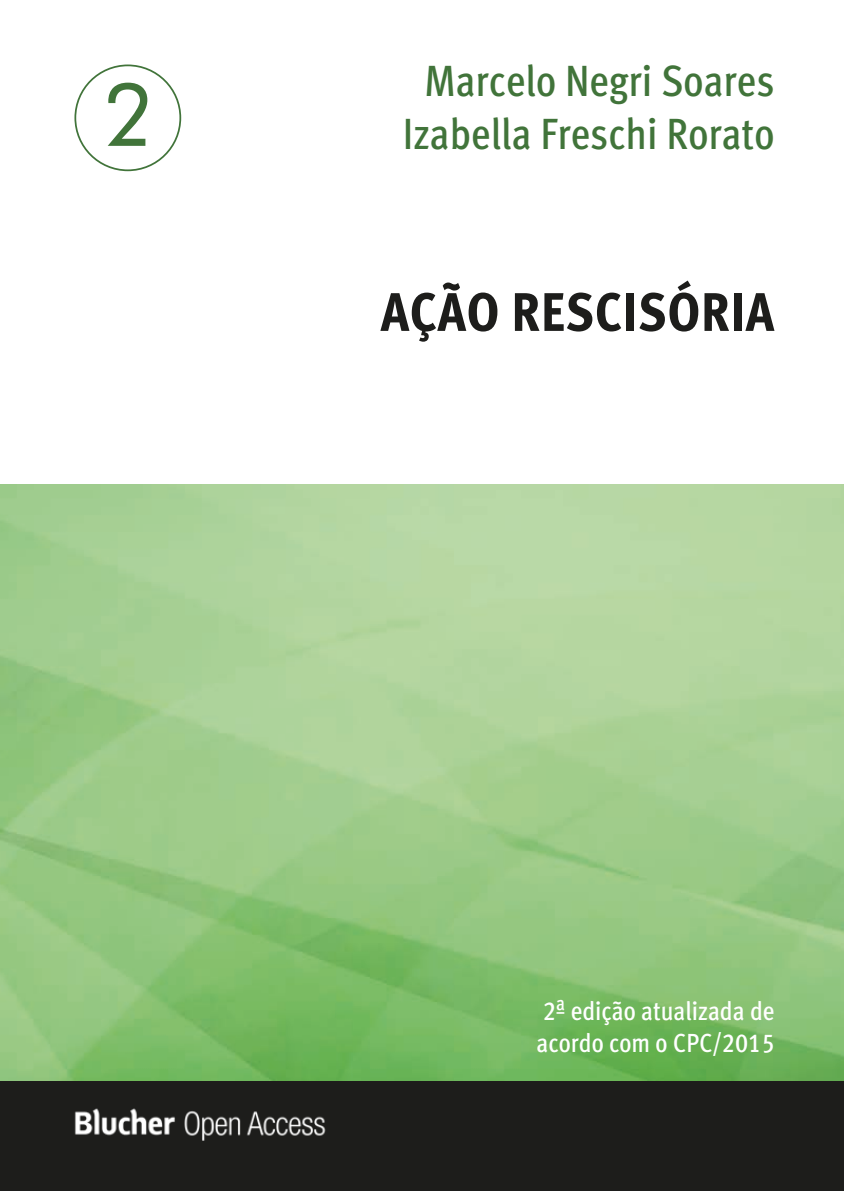
<style>
.page{position:relative;width:844px;height:1191px;background:#fff}
.page>*{position:absolute;margin:0;border:0;box-sizing:border-box;transform-origin:0 0}
.t1{font:87.5px "Futura BT";color:#41743a}
.t2{font:54.25px "Meta Cond Extra Bold LF";letter-spacing:.015em;color:#1d1d1b}
.t3{font:43.75px/52.5px "Meta Cond Medium LF";color:#41743a;text-align:center}
.t4{font:26.25px/31.5px "Meta Cond Medium LF";color:#fff}
</style>
<div class="page">
<img style="left:1px;top:484px;width:842px;height:597px">
<div style="left:0;top:1081px;width:843px;height:110px;background:#1d1d1b"></div>
<hr style="left:0;top:0;width:1px;height:1191px;background:#1d1d1b">
<img style="left:74px;top:1108px;width:252px;height:33px">
<div style="left:74px;top:64px;width:107px;height:107px;border:2px solid #41743a;border-radius:50%"></div>
<h1 class="t1" style="left:103px;top:62px;width:53px">2</h1>
<p class="t3" style="left:402px;top:55px;width:373px">Marcelo Negri Soares<br>Izabella Freschi Rorato</p>
<p class="t2" style="left:380px;top:279px;width:395px">AÇÃO RESCISÓRIA</p>
<p class="t4" style="left:536px;top:995px;width:239px">2ª edição atualizada de acordo com o CPC/2015</p>
</div>
